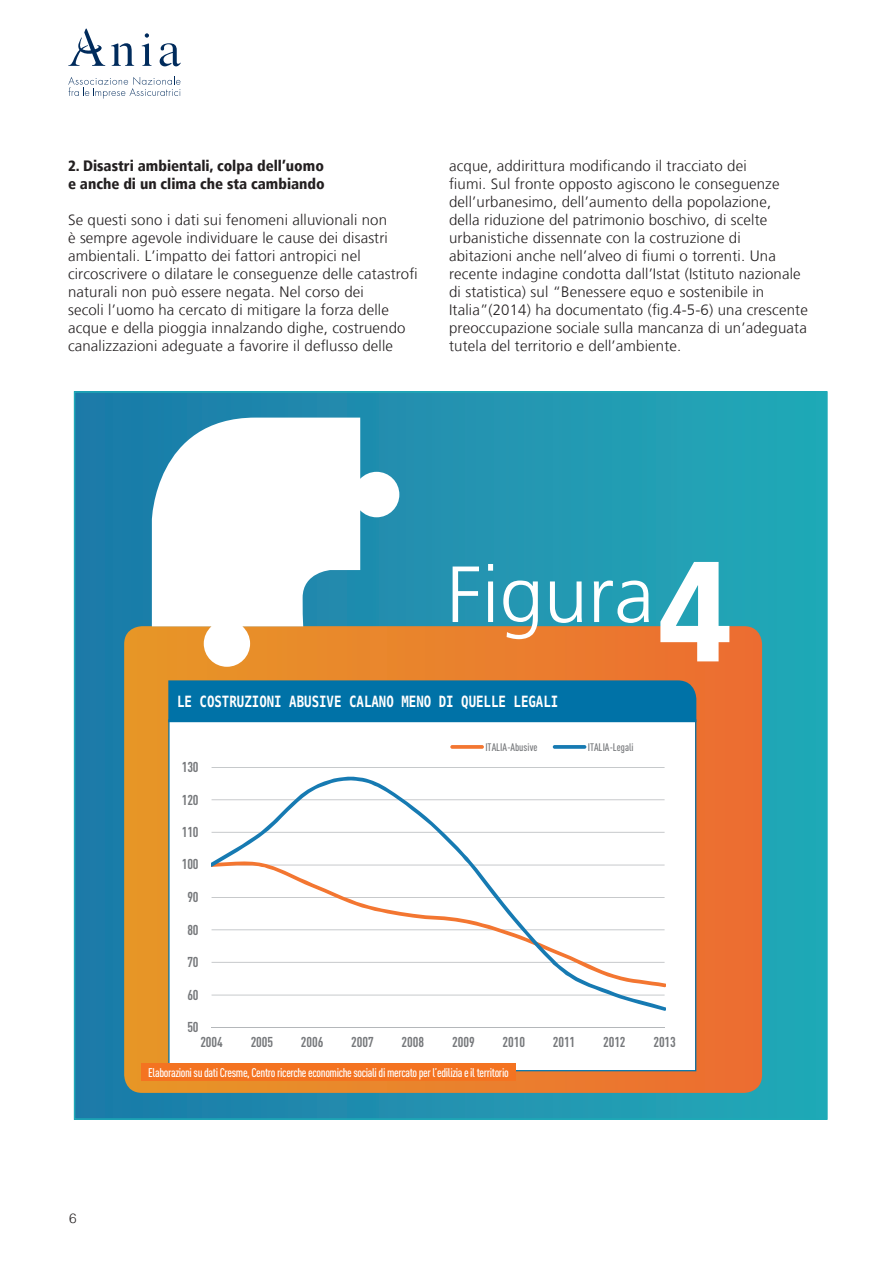
<style>
.page{position:relative;width:893px;height:1263px;background:#fff}
.page>*{position:absolute;margin:0;border:0;box-sizing:border-box;transform-origin:0 0}
.t1{font:300 79.5px "Frutiger LT";color:#fff}
.t2{font:700 15.45px "Menlo";color:#fff;scale:.8 1}
.t3{font:300 15px/18px "Frutiger LT";letter-spacing:.01em;color:#231f20}
.t4{font:900 condensed 15px/18px "Frutiger LT";color:#231f20}
.t5{font:700 14.1px "DIN Cond";letter-spacing:-.005em;color:#76787b}
.t6{font:300 13.5px "Helvetica";color:#231f20}
.t7{font:500 12.45px "DIN Cond";letter-spacing:-.03em;color:#fff}
.t8{font:500 10.8px "DIN Cond";color:#76787b}
.s1{font-weight:900;font-stretch:condensed;font-size:142.5px}
</style>
<div class="page">
<svg style="left:68px;top:29px;width:37px;height:37px"></svg>
<svg style="left:111px;top:43px;width:23px;height:23px"></svg>
<svg style="left:142px;top:33px;width:10px;height:33px"></svg>
<svg style="left:160px;top:43px;width:21px;height:23px"></svg>
<svg style="left:68px;top:76px;width:113px;height:23px"></svg>
<div style="left:75px;top:392px;width:752px;height:727px;background:linear-gradient(to right,#1c7aa8,#24aab7)"></div>
<svg style="left:124px;top:626px;width:638px;height:467px;background:#e67d2f"></svg>
<svg style="left:152px;top:418px;width:247px;height:249px"></svg>
<div style="left:169px;top:711px;width:526px;height:359px;background:#fff"></div>
<hr style="left:212px;top:767px;width:453px;height:1px;background:#b4b7ba">
<hr style="left:212px;top:1027px;width:453px;height:1px;background:#b4b7ba">
<svg style="left:211px;top:776px;width:455px;height:235px"></svg>
<svg style="left:450px;top:745px;width:34px;height:4px"></svg>
<svg style="left:553px;top:745px;width:33px;height:4px"></svg>
<div style="left:168px;top:680px;width:528px;height:42px;background:#0072a7"></div>
<div style="left:142px;top:1063px;width:374px;height:18px;background:#f47321"></div>
<p class="t4" style="left:68px;top:156px;width:258px">2. Disastri ambientali, colpa dell’uomo e anche di un clima che sta cambiando</p>
<p class="t3" style="left:68px;top:211px;width:351px">Se questi sono i dati sui fenomeni alluvionali non<br>è sempre agevole individuare le cause dei disastri ambientali. L’impatto dei fattori antropici nel circoscrivere o dilatare le conseguenze delle catastrofi naturali non può essere negata. Nel corso dei<br>secoli l’uomo ha cercato di mitigare la forza delle acque e della pioggia innalzando dighe, costruendo canalizzazioni adeguate a favorire il deflusso delle</p>
<p class="t3" style="left:449px;top:157px;width:360px">acque, addirittura modificando il tracciato dei<br>fiumi. Sul fronte opposto agiscono le conseguenze dell’urbanesimo, dell’aumento della popolazione,<br>della riduzione del patrimonio boschivo, di scelte urbanistiche dissennate con la costruzione di<br>abitazioni anche nell’alveo di fiumi o torrenti. Una recente indagine condotta dall’Istat (Istituto nazionale di statistica) sul “Benessere equo e sostenibile in Italia”(2014) ha documentato (fig.4-5-6) una crescente preoccupazione sociale sulla mancanza di un’adeguata tutela del territorio e dell’ambiente.</p>
<h1 class="t1" style="left:446px;top:550px;width:287px">Figura<span class="s1">4</span></h1>
<p class="t2" style="left:177px;top:691px;width:478px">LE COSTRUZIONI ABUSIVE CALANO MENO DI QUELLE LEGALI</p>
<p class="t5" style="left:182px;top:759px;width:18px">130</p>
<p class="t5" style="left:182px;top:791px;width:18px">120</p>
<p class="t5" style="left:182px;top:823px;width:18px">110</p>
<p class="t5" style="left:182px;top:856px;width:18px">100</p>
<p class="t5" style="left:187px;top:889px;width:13px">90</p>
<p class="t5" style="left:187px;top:921px;width:13px">80</p>
<p class="t5" style="left:187px;top:953px;width:13px">70</p>
<p class="t5" style="left:187px;top:986px;width:13px">60</p>
<p class="t5" style="left:187px;top:1019px;width:13px">50</p>
<p class="t8" style="left:485px;top:740px;width:54px">ITALIA-Abusive</p>
<p class="t8" style="left:588px;top:740px;width:47px">ITALIA-Legali</p>
<p class="t5" style="left:200px;top:1033px;width:24px">2004</p>
<p class="t5" style="left:251px;top:1033px;width:24px">2005</p>
<p class="t5" style="left:301px;top:1033px;width:24px">2006</p>
<p class="t5" style="left:351px;top:1033px;width:24px">2007</p>
<p class="t5" style="left:402px;top:1033px;width:24px">2008</p>
<p class="t5" style="left:452px;top:1033px;width:24px">2009</p>
<p class="t5" style="left:503px;top:1033px;width:24px">2010</p>
<p class="t5" style="left:553px;top:1033px;width:24px">2011</p>
<p class="t5" style="left:603px;top:1033px;width:24px">2012</p>
<p class="t5" style="left:653px;top:1033px;width:24px">2013</p>
<p class="t6" style="left:69px;top:1208px;width:9px">6</p>
<p class="t7" style="left:148px;top:1065px;width:362px">Elaborazioni su dati Cresme, Centro ricerche economiche sociali di mercato per l’edilizia e il territorio</p>
</div>
